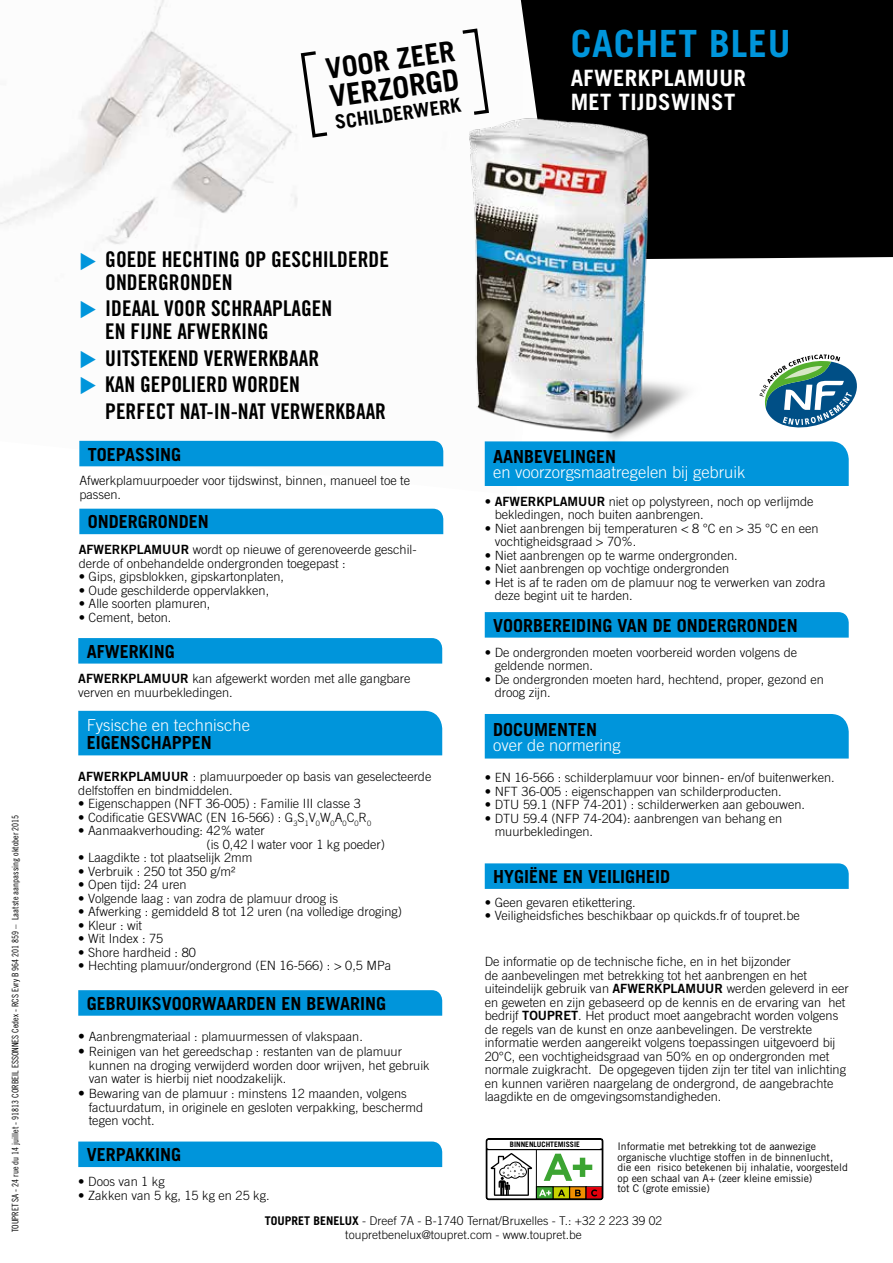
<style>
.page{position:relative;width:893px;height:1263px;background:#fff}
.page>*{position:absolute;margin:0;border:0;box-sizing:border-box;transform-origin:0 0}
.t1{font:700 37.5px "Trade Gothic";letter-spacing:.02em;color:#0095db}
.t2{font:700 30px "Trade Gothic";color:#000}
.t3{font:700 28.5px "Trade Gothic";color:#000}
.t4{font:700 22.5px/24px "Trade Gothic";letter-spacing:.02em;color:#fff}
.t5{font:21.6px/22.5px "Trade Gothic Bold Cond Twenty";color:#000}
.t6{font:700 19.5px "Trade Gothic";color:#000}
.t7{font:700 18px "Trade Gothic";color:#000}
.t8{font:300 16.5px "Trade Gothic";color:#fff}
.t9{font:300 12.75px/13.5px "Trade Gothic";color:#000}
.t10{font:300 12px/13.5px "Trade Gothic";color:#000;text-align:center}
.t11{font:10.5px/10.5px "Trade Gothic";color:#000}
.t12{font:9px "Trade Gothic Cond Eighteen";color:#000}
.t13{font:700 7.5px "Trade Gothic";color:#000}
.s1{font-family:"Trade Gothic Bold Two";font-weight:400}
.s2{font-size:13.5px}
.s3{font-weight:700}
</style>
<div class="page">
<img style="left:0;top:0;width:485px;height:486px">
<div style="left:520px;top:0;width:373px;height:259px;background:#000"></div>
<svg style="left:299px;top:49px;width:32px;height:90px"></svg>
<svg style="left:459px;top:27px;width:27px;height:60px"></svg>
<svg style="left:485px;top:1138px;width:119px;height:62px"></svg>
<div style="left:485px;top:441px;width:364px;height:45px;background:#0095db"></div>
<svg style="left:78px;top:990px;width:364px;height:26px;background:#0597db"></svg>
<div style="left:485px;top:714px;width:364px;height:44px;background:#0095db"></div>
<div style="left:78px;top:711px;width:364px;height:44px;background:#0095db"></div>
<div style="left:79px;top:441px;width:322px;height:25px;background:#0095db"></div>
<div style="left:79px;top:509px;width:364px;height:25px;background:#0095db"></div>
<svg style="left:485px;top:612px;width:364px;height:26px;background:#0597db"></svg>
<div style="left:78px;top:1141px;width:364px;height:26px;background:#0095db"></div>
<svg style="left:485px;top:863px;width:364px;height:26px;background:#0597db"></svg>
<svg style="left:78px;top:638px;width:364px;height:26px;background:#0597db"></svg>
<img style="left:401px;top:87px;width:327px;height:385px">
<svg style="left:759px;top:354px;width:98px;height:74px"></svg>
<div style="left:488px;top:1140px;width:113px;height:9px;background:#fff;border-radius:2px"></div>
<svg style="left:81px;top:252px;width:15px;height:18px"></svg>
<svg style="left:81px;top:301px;width:15px;height:17px"></svg>
<svg style="left:81px;top:351px;width:15px;height:43px"></svg>
<p class="t12" style="left:10px;top:1232px;width:419px;rotate:-90deg">TOUPRET SA - 24 rue du 14 juillet - 91813 CORBEIL ESSONNES Cedex - RCS Evry B 964 201 859 – Laatste aanpassing oktober 2015</p>
<h3 class="t3" style="left:324px;top:52px;width:131px;rotate:-8deg">VOOR ZEER</h3>
<h2 class="t2" style="left:327px;top:78px;width:132px;rotate:-8deg">VERZORGD</h2>
<h3 class="t6" style="left:334px;top:111px;width:128px;rotate:-8deg">SCHILDERWERK</h3>
<h1 class="t1" style="left:571px;top:21px;width:222px">CACHET BLEU</h1>
<h3 class="t4" style="left:571px;top:65px;width:177px">AFWERKPLAMUUR<br>MET TIJDSWINST</h3>
<h3 class="t5" style="left:105px;top:248px;width:285px">GOEDE HECHTING OP GESCHILDERDE<br>ONDERGRONDEN</h3>
<h3 class="t5" style="left:105px;top:297px;width:229px">IDEAAL VOOR SCHRAAPLAGEN<br>EN FIJNE AFWERKING</h3>
<h3 class="t5" style="left:105px;top:344px;width:282px;line-height:26.7px">UITSTEKEND VERWERKBAAR<br>KAN GEPOLIERD WORDEN<br>PERFECT NAT-IN-NAT VERWERKBAAR</h3>
<h3 class="t7" style="left:88px;top:443px;width:95px">TOEPASSING</h3>
<p class="t9" style="left:79px;top:474px;width:332px">Afwerkplamuurpoeder voor tijdswinst, binnen, manueel toe te passen.</p>
<h3 class="t7" style="left:88px;top:511px;width:123px">ONDERGRONDEN</h3>
<p class="t9" style="left:79px;top:543px;width:339px"><span class="s1">AFWERKPLAMUUR</span> wordt op nieuwe of gerenoveerde geschil&shy;derde of onbehandelde ondergronden toegepast :</p>
<p class="t9" style="left:79px;top:570px;width:207px">• Gips, gipsblokken, gipskartonplaten,</p>
<p class="t9" style="left:79px;top:583px;width:192px">• Oude geschilderde oppervlakken,</p>
<p class="t9" style="left:79px;top:597px;width:133px">• Alle soorten plamuren,</p>
<p class="t9" style="left:79px;top:610px;width:94px">• Cement, beton.</p>
<h3 class="t7" style="left:87px;top:640px;width:90px">AFWERKING</h3>
<p class="t9" style="left:78px;top:672px;width:334px"><span class="s1">AFWERKPLAMUUR</span> kan afgewerkt worden met alle gangbare verven en muurbekledingen.</p>
<p class="t8" style="left:87px;top:715px;width:165px">Fysische en technische</p>
<h3 class="t7" style="left:87px;top:731px;width:127px">EIGENSCHAPPEN</h3>
<p class="t9" style="left:78px;top:770px;width:355px"><span class="s1">AFWERKPLAMUUR</span> : plamuurpoeder op basis van geselecteerde delfstoffen en bindmiddelen.</p>
<p class="t9" style="left:78px;top:797px;width:284px">• Eigenschappen (NFT 36-005) : Familie III classe 3</p>
<p class="t9" style="left:78px;top:810px;width:294px">• Codificatie GESVWAC (EN 16-566) : G<sub>3</sub>S<sub>1</sub>V<sub>0</sub>W<sub>0</sub>A<sub>0</sub>C<sub>0</sub>R<sub>0</sub></p>
<p class="t9" style="left:207px;top:824px;width:180px;text-indent:-128px">• Aanmaakverhouding: 42% water<br>(is 0,42 l water voor 1 kg poeder)</p>
<p class="t9" style="left:78px;top:851px;width:176px">• Laagdikte : tot plaatselijk 2mm</p>
<p class="t9" style="left:78px;top:864px;width:159px">• Verbruik : 250 tot 350 g/m²</p>
<p class="t9" style="left:78px;top:878px;width:110px">• Open tijd: 24 uren</p>
<p class="t9" style="left:78px;top:891px;width:261px">• Volgende laag : van zodra de plamuur droog is</p>
<p class="t9" style="left:78px;top:905px;width:325px">• Afwerking : gemiddeld 8 tot 12 uren (na volledige droging)</p>
<p class="t9" style="left:78px;top:918px;width:65px">• Kleur : wit</p>
<p class="t9" style="left:78px;top:932px;width:87px">• Wit Index : 75</p>
<p class="t9" style="left:78px;top:945px;width:119px">• Shore hardheid : 80</p>
<p class="t9" style="left:78px;top:959px;width:315px">• Hechting plamuur/ondergrond (EN 16-566) : &gt; 0,5 MPa</p>
<h3 class="t7" style="left:87px;top:992px;width:301px">GEBRUIKSVOORWAARDEN EN BEWARING</h3>
<p class="t9" style="left:78px;top:1029px;width:286px"><span class="s2">•</span> Aanbrengmateriaal : plamuurmessen of vlakspaan.</p>
<p class="t9" style="left:89px;top:1044px;width:342px;text-indent:-11px"><span class="s2">•</span> Reinigen van het gereedschap : restanten van de plamuur kunnen na droging verwijderd worden door wrijven, het gebruik van water is hierbij niet noodzakelijk.</p>
<p class="t9" style="left:89px;top:1086px;width:336px;text-indent:-11px"><span class="s2">•</span> Bewaring van de plamuur : minstens 12 maanden, volgens factuurdatum, in originele en gesloten verpakking, beschermd tegen vocht.</p>
<h3 class="t7" style="left:87px;top:1144px;width:96px">VERPAKKING</h3>
<p class="t9" style="left:78px;top:1174px;width:88px">• Doos van 1 kg</p>
<p class="t9" style="left:78px;top:1188px;width:193px">• Zakken van 5 kg, 15 kg en 25 kg.</p>
<h3 class="t7" style="left:493px;top:445px;width:125px">AANBEVELINGEN</h3>
<p class="t8" style="left:493px;top:462px;width:254px">en voorzorgsmaatregelen bij gebruik</p>
<p class="t9" style="left:495px;top:494px;width:320px;text-indent:-10px">• <span class="s1">AFWERKPLAMUUR</span> niet op polystyreen, noch op verlijmde bekledingen, noch buiten aanbrengen.</p>
<p class="t9" style="left:495px;top:521px;width:325px;text-indent:-10px">• Niet aanbrengen bij temperaturen &lt; 8 °C en &gt; 35 °C en een vochtigheidsgraad &gt; 70%.</p>
<p class="t9" style="left:485px;top:548px;width:254px">• Niet aanbrengen op te warme ondergronden.</p>
<p class="t9" style="left:485px;top:562px;width:246px">• Niet aanbrengen op vochtige ondergronden</p>
<p class="t9" style="left:495px;top:575px;width:332px;text-indent:-10px">• Het is af te raden om de plamuur nog te verwerken van zodra deze begint uit te harden.</p>
<h3 class="t7" style="left:493px;top:614px;width:306px">VOORBEREIDING VAN DE ONDERGRONDEN</h3>
<p class="t9" style="left:495px;top:645px;width:304px;text-indent:-10px">• De ondergronden moeten voorbereid worden volgens de geldende normen.</p>
<p class="t9" style="left:495px;top:672px;width:331px;text-indent:-10px">• De ondergronden moeten hard, hechtend, proper, gezond en droog zijn.</p>
<h3 class="t7" style="left:493px;top:718px;width:106px">DOCUMENTEN</h3>
<p class="t8" style="left:493px;top:735px;width:129px">over de normering</p>
<p class="t9" style="left:485px;top:771px;width:352px">• EN 16-566 : schilderplamuur voor binnen- en/of buitenwerken.</p>
<p class="t9" style="left:485px;top:784px;width:298px">• NFT 36-005 : eigenschappen van schilderproducten.</p>
<p class="t9" style="left:485px;top:798px;width:322px">• DTU 59.1 (NFP 74-201) : schilderwerken aan gebouwen.</p>
<p class="t9" style="left:495px;top:811px;width:289px;text-indent:-10px">• DTU 59.4 (NFP 74-204): aanbrengen van behang en muurbekledingen.</p>
<h3 class="t7" style="left:493px;top:866px;width:179px">HYGIËNE EN VEILIGHEID</h3>
<p class="t9" style="left:485px;top:895px;width:152px">• Geen gevaren etikettering.</p>
<p class="t9" style="left:485px;top:909px;width:317px">• Veiligheidsfiches beschikbaar op quickds.fr of toupret.be</p>
<p class="t9" style="left:485px;top:955px;width:365px">De informatie op de technische fiche, en in het bijzonder<br>de aanbevelingen met betrekking tot het aanbrengen en het uiteindelijk gebruik van <span class="s1">AFWERKPLAMUUR</span> werden geleverd in eer en geweten en zijn gebaseerd op de kennis en de ervaring van het bedrijf <span class="s1">TOUPRET</span>. Het product moet aangebracht worden volgens de regels van de kunst en onze aanbevelingen. De verstrekte informatie werden aangereikt volgens toepassingen uitgevoerd bij 20°C, een vochtigheidsgraad van 50% en op ondergronden met normale zuigkracht. De opgegeven tijden zijn ter titel van inlichting en kunnen variëren naargelang de ondergrond, de aangebrachte laagdikte en de omgevingsomstandigheden.</p>
<p class="t13" style="left:510px;top:1139px;width:72px">BINNENLUCHTEMISSIE</p>
<p class="t11" style="left:617px;top:1141px;width:232px">Informatie met betrekking tot de aanwezige organische vluchtige stoffen in de binnenlucht, die een risico betekenen bij inhalatie, voorgesteld op een schaal van A+ (zeer kleine emissie)<br>tot C (grote emissie)</p>
<p class="t10" style="left:265px;top:1214px;width:399px"><span class="s3">TOUPRET BENELUX</span> - Dreef 7A - B-1740 Ternat/Bruxelles - T.: +32 2 223 39 02 toupretbenelux@toupret.com - www.toupret.be</p>
</div>
